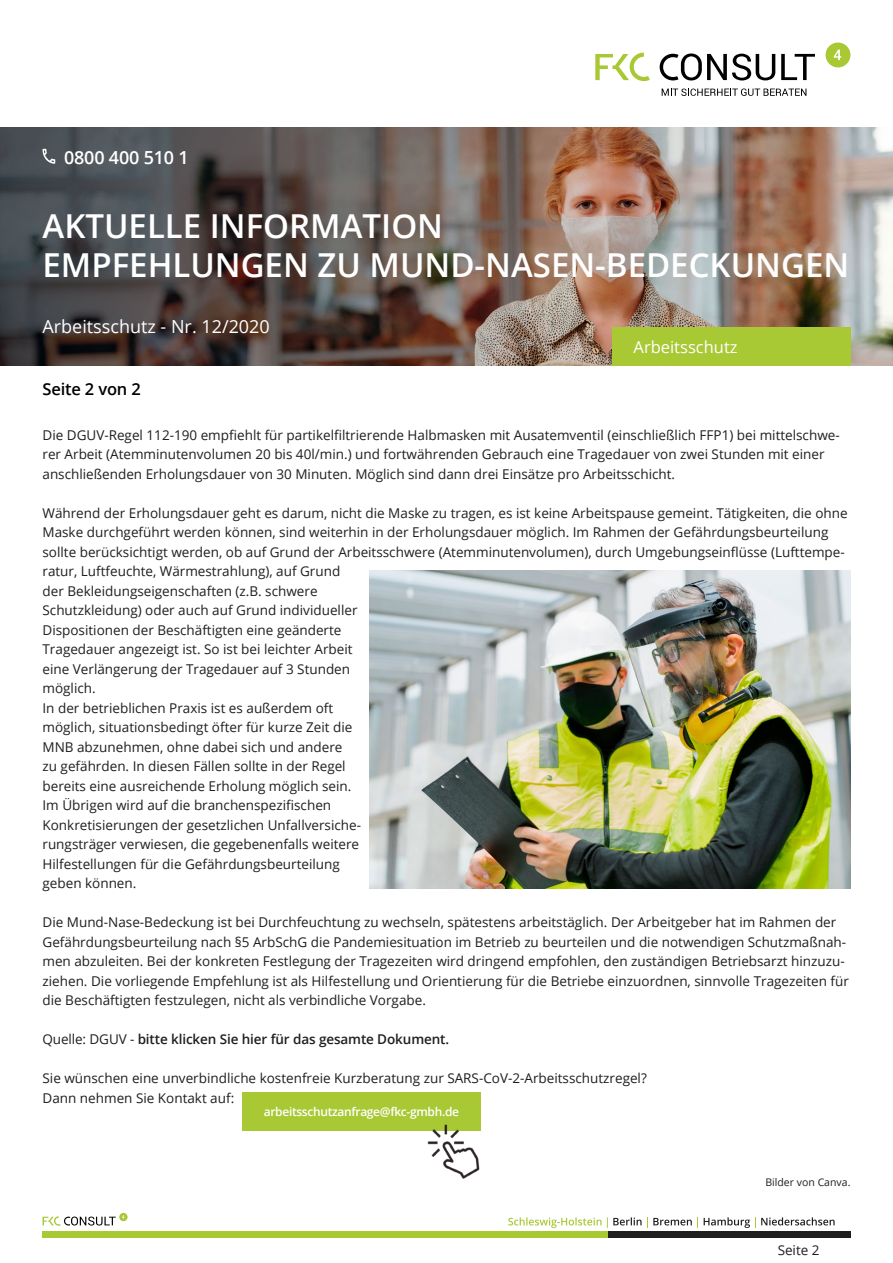
<style>
.page{position:relative;width:893px;height:1263px;background:#fff}
.page>*{position:absolute;margin:0;border:0;box-sizing:border-box;transform-origin:0 0}
.t1{font:600 33px/39px "Open Sans";color:#fff}
.t2{font:18px "Open Sans";color:#fff}
.t3{font:600 18px "Open Sans";letter-spacing:-.01em;color:#fff}
.t4{font:16.5px "Open Sans";color:#fff}
.t5{font:600 16.5px "Open Sans";letter-spacing:-.01em;color:#000}
.t6{font:13.5px/19.5px "Open Sans";color:#1f1e20}
.t7{font:600 13.5px "Open Sans";letter-spacing:-.01em;color:#1f1e20}
.t8{font:600 12px "Open Sans";letter-spacing:-.025em;color:#fff}
.t9{font:10.5px "Open Sans";color:#1f1e20}
.s1{font-weight:400}
</style>
<div class="page">
<svg style="left:595px;top:53px;width:55px;height:28px"></svg>
<svg style="left:660px;top:53px;width:115px;height:28px"></svg>
<svg style="left:781px;top:54px;width:34px;height:26px"></svg>
<div style="left:825px;top:43px;width:25px;height:24px;background:#a8c834;border-radius:50%"></div>
<svg style="left:834px;top:50px;width:7px;height:10px"></svg>
<svg style="left:662px;top:88px;width:144px;height:8px"></svg>
<svg style="left:43px;top:1216px;width:73px;height:10px"></svg>
<svg style="left:119px;top:1213px;width:9px;height:8px"></svg>
<div style="left:43px;top:1231px;width:578px;height:6px;background:#a8c834"></div>
<div style="left:608px;top:1231px;width:242px;height:6px;background:#1f1e20"></div>
<svg style="left:704px;top:1217px;width:131px;height:11px"></svg>
<svg style="left:508px;top:1217px;width:190px;height:11px"></svg>
<img style="left:0;top:128px;width:893px;height:238px">
<div style="left:612px;top:327px;width:238px;height:39px;background:#a8c834"></div>
<svg style="left:43px;top:149px;width:12px;height:15px"></svg>
<img style="left:370px;top:571px;width:480px;height:318px">
<div style="left:242px;top:1093px;width:238px;height:38px;background:#a8c834"></div>
<img style="left:427px;top:1124px;width:53px;height:54px">
<h2 class="t3" style="left:64px;top:145px;width:126px">0800 400 510 1</h2>
<h1 class="t1" style="left:43px;top:206px;width:808px">AKTUELLE INFORMATION<br>EMPFEHLUNGEN ZU MUND-NASEN-BEDECKUNGEN</h1>
<h2 class="t2" style="left:43px;top:314px;width:229px">Arbeitsschutz - Nr. 12/2020</h2>
<p class="t5" style="left:43px;top:378px;width:100px">Seite 2 von 2</p>
<p class="t4" style="left:634px;top:336px;width:105px">Arbeitsschutz</p>
<p class="t6" style="left:43px;top:425px;width:799px">Die DGUV-Regel 112-190 empfiehlt für partikelfiltrierende Halbmasken mit Ausatemventil (einschließlich FFP1) bei mittelschwe&shy;rer Arbeit (Atemminutenvolumen 20 bis 40l/min.) und fortwährenden Gebrauch eine Tragedauer von zwei Stunden mit einer anschließenden Erholungsdauer von 30 Minuten. Möglich sind dann drei Einsätze pro Arbeitsschicht.</p>
<p class="t6" style="left:43px;top:503px;width:807px">Während der Erholungsdauer geht es darum, nicht die Maske zu tragen, es ist keine Arbeitspause gemeint. Tätigkeiten, die ohne Maske durchgeführt werden können, sind weiterhin in der Erholungsdauer möglich. Im Rahmen der Gefährdungsbeurteilung sollte berücksichtigt werden, ob auf Grund der Arbeitsschwere (Atemminutenvolumen), durch Umgebungseinflüsse (Lufttempe&shy;ratur, Luftfeuchte, Wärmestrahlung), auf Grund<br>der Bekleidungseigenschaften (z.B. schwere<br>Schutzkleidung) oder auch auf Grund individueller<br>Dispositionen der Beschäftigten eine geänderte<br>Tragedauer angezeigt ist. So ist bei leichter Arbeit<br>eine Verlängerung der Tragedauer auf 3 Stunden<br>möglich.<br>In der betrieblichen Praxis ist es außerdem oft<br>möglich, situationsbedingt öfter für kurze Zeit die<br>MNB abzunehmen, ohne dabei sich und andere<br>zu gefährden. In diesen Fällen sollte in der Regel<br>bereits eine ausreichende Erholung möglich sein.<br>Im Übrigen wird auf die branchenspezifischen<br>Konkretisierungen der gesetzlichen Unfallversiche-<br>rungsträger verwiesen, die gegebenenfalls weitere<br>Hilfestellungen für die Gefährdungsbeurteilung<br>geben können.</p>
<p class="t6" style="left:43px;top:912px;width:808px">Die Mund-Nase-Bedeckung ist bei Durchfeuchtung zu wechseln, spätestens arbeitstäglich. Der Arbeitgeber hat im Rahmen der Gefährdungsbeurteilung nach §5 ArbSchG die Pandemiesituation im Betrieb zu beurteilen und die notwendigen Schutzmaßnah&shy;men abzuleiten. Bei der konkreten Festlegung der Tragezeiten wird dringend empfohlen, den zuständigen Betriebsarzt hinzuzu&shy;ziehen. Die vorliegende Empfehlung ist als Hilfestellung und Orientierung für die Betriebe einzuordnen, sinnvolle Tragezeiten für die Beschäftigten festzulegen, nicht als verbindliche Vorgabe.</p>
<p class="t7" style="left:43px;top:1030px;width:408px"><span class="s1">Quelle: DGUV -</span> bitte klicken Sie hier für das gesamte Dokument.</p>
<p class="t6" style="left:43px;top:1068px;width:606px">Sie wünschen eine unverbindliche kostenfreie Kurzberatung zur SARS-CoV-2-Arbeitsschutzregel?<br>Dann nehmen Sie Kontakt auf:</p>
<p class="t8" style="left:264px;top:1103px;width:197px">arbeitsschutzanfrage@fkc-gmbh.de</p>
<p class="t9" style="left:765px;top:1175px;width:87px">Bilder von Canva.</p>
<p class="t6" style="left:778px;top:1240px;width:43px">Seite 2</p>
</div>
